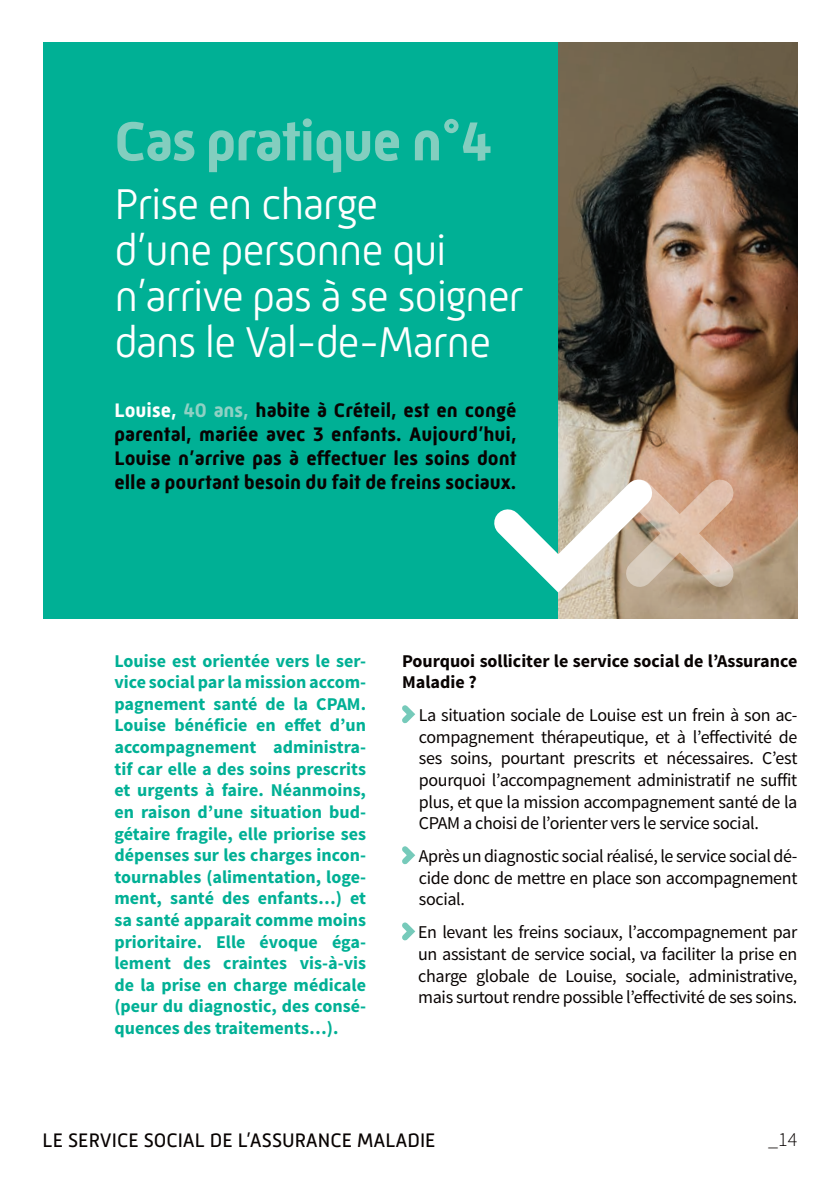
<style>
.page{position:relative;width:840px;height:1191px;background:#fff}
.page>*{position:absolute;margin:0;border:0;box-sizing:border-box;transform-origin:0 0}
.t1{font:700 56px "Mic 32 New";letter-spacing:-.02em;color:#83cebf}
.t2{font:300 44px/46px "Mic 32 New";letter-spacing:-.03em;color:#fff}
.t3{font:700 20px/24px "Mic 32 New";color:#080302;text-align:justify}
.t4{font:20px "Mic 32 New";color:#080302}
.t5{font:300 20px "Source Sans Pro";color:#080302}
.t6{font:18px/21.6px "Source Sans Pro";letter-spacing:-.02em;color:#080302;text-align:justify}
.t7{font:700 18px/21.6px "Source Sans Pro";color:#00b095;text-align:justify}
.t8{font:700 18px/21.6px "Source Sans Pro";color:#080302}
.s1{color:#fff}
.s2{color:#8fd1c4}
</style>
<div class="page">
<div style="left:43px;top:42px;width:754px;height:576px;background:#00b095"></div>
<img style="left:558px;top:42px;width:239px;height:576px">
<svg style="left:402px;top:705px;width:14px;height:19px"></svg>
<svg style="left:402px;top:846px;width:14px;height:19px"></svg>
<svg style="left:402px;top:922px;width:14px;height:19px"></svg>
<svg style="left:494px;top:455px;width:246px;height:157px"></svg>
<p class="t1" style="left:114px;top:109px;width:379px">Cas pratique n°4</p>
<p class="t2" style="left:114px;top:181px;width:411px">Prise en charge<br>d’une personne qui n’arrive pas à se soigner dans le Val-de-Marne</p>
<p class="t3" style="left:114px;top:398px;width:403px"><span class="s1">Louise,</span> <span class="s2">40 ans,</span> habite à Créteil, est en congé parental, mariée avec 3 enfants. Aujourd’hui, Louise n’arrive pas à effectuer les soins dont elle a pourtant besoin du fait de freins sociaux.</p>
<p class="t7" style="left:114px;top:650px;width:253px">Louise est orientée vers le ser&shy;vice social par la mission accom&shy;pagnement santé de la CPAM.<br>Louise bénéficie en effet d’un accompagnement administra&shy;tif car elle a des soins prescrits et urgents à faire. Néanmoins, en raison d’une situation bud&shy;gétaire fragile, elle priorise ses dépenses sur les charges incon&shy;tournables (alimentation, loge&shy;ment, santé des enfants…) et sa santé apparait comme moins prioritaire. Elle évoque éga&shy;lement des craintes vis-à-vis de la prise en charge médicale (peur du diagnostic, des consé&shy;quences des traitements…).</p>
<p class="t8" style="left:402px;top:650px;width:396px">Pourquoi solliciter le service social de l’Assurance<br>Maladie ?</p>
<p class="t6" style="left:418px;top:705px;width:380px">La situation sociale de Louise est un frein à son ac&shy;compagnement thérapeutique, et à l’effectivité de ses soins, pourtant prescrits et nécessaires. C’est pourquoi l’accompagnement administratif ne suffit plus, et que la mission accompagnement santé de la CPAM a choisi de l’orienter vers le service social.</p>
<p class="t6" style="left:418px;top:845px;width:380px">Après un diagnostic social réalisé, le service social dé&shy;cide donc de mettre en place son accompagnement social.</p>
<p class="t6" style="left:418px;top:922px;width:380px">En levant les freins sociaux, l’accompagnement par un assistant de service social, va faciliter la prise en charge globale de Louise, sociale, administrative, mais surtout rendre possible l’effectivité de ses soins.</p>
<p class="t4" style="left:43px;top:1128px;width:394px">LE SERVICE SOCIAL DE L’ASSURANCE MALADIE</p>
<p class="t5" style="left:767px;top:1127px;width:31px">_14</p>
</div>
